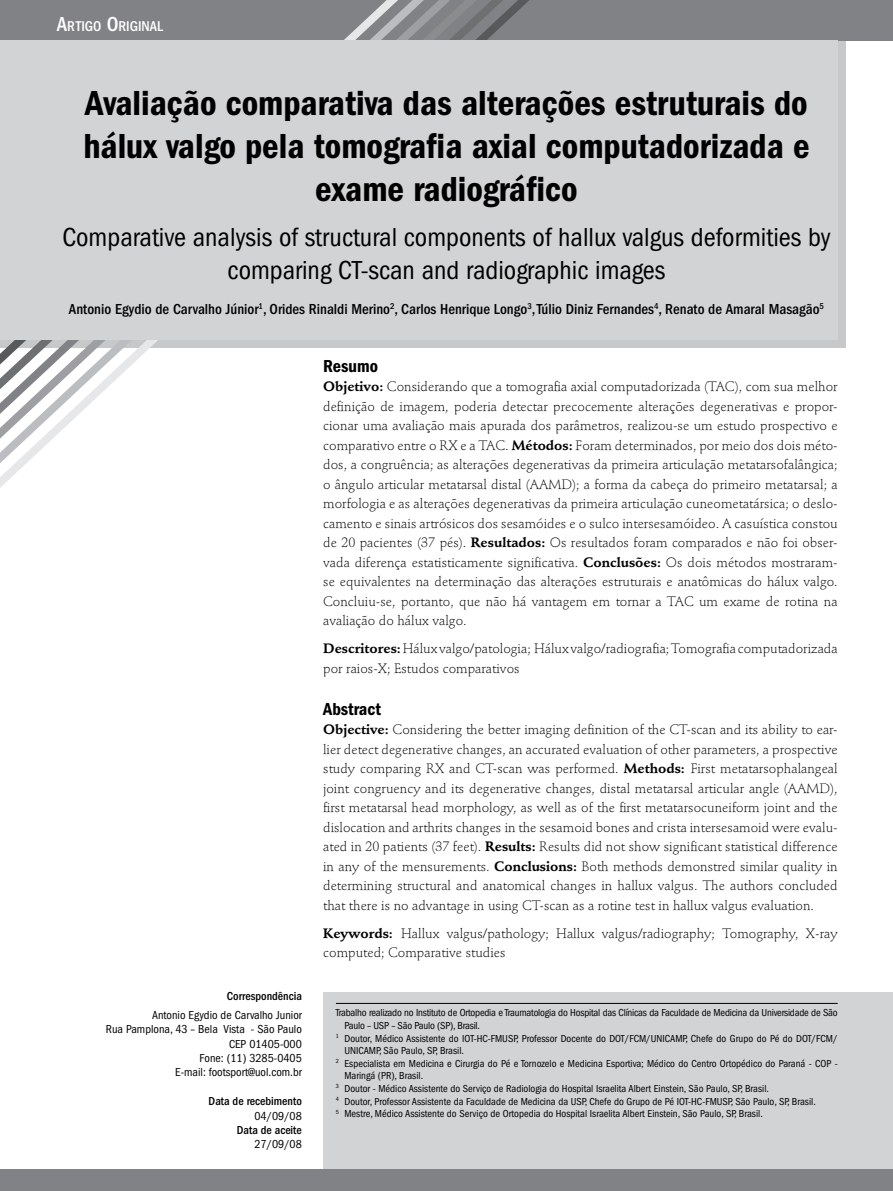
<style>
.page{position:relative;width:893px;height:1191px;background:#fff}
.page>*{position:absolute;margin:0;border:0;box-sizing:border-box;transform-origin:0 0}
.t1{font:36px/43.2px "ITC Franklin Gothic Std Dm Cd";color:#000;text-align:center}
.t2{font:condensed 27px/32.4px "ITC Franklin Gothic Std";color:#000;text-align:center}
.t3{font:18px "ITC Franklin Gothic Std Dm Cd";color:#000}
.t4{font:500 condensed 15px "ITC Franklin Gothic Std";color:#000}
.t5{font:500 condensed 14.7px "ITC Franklin Gothic Std";color:#fff}
.t6{font:300 13.5px/19.5px "Stempel Schneidler Std";color:#000;text-align:justify}
.t7{font:condensed 12px/14.4px "ITC Franklin Gothic Std";color:#000;text-align:right}
.t8{font:500 condensed 12px "ITC Franklin Gothic Std";color:#000}
.t9{font:condensed 10.5px "ITC Franklin Gothic Std";color:#000}
.t10{font:condensed 10.5px "ITC Franklin Gothic Std";letter-spacing:-.02em;color:#000}
.s1{font-size:21px}
.s2{font-weight:700}
</style>
<div class="page">
<div style="left:0;top:37px;width:845px;height:310px;background:#c6c8ca"></div>
<svg style="left:0;top:340px;width:289px;height:148px"></svg>
<div style="left:0;top:0;width:893px;height:40px;background:#808285"></div>
<svg style="left:477px;top:0;width:52px;height:40px"></svg>
<svg style="left:344px;top:0;width:133px;height:40px"></svg>
<div style="left:323px;top:992px;width:570px;height:199px;background:#d1d3d4"></div>
<hr style="left:336px;top:1003px;width:502px;height:1px;background:#000">
<div style="left:0;top:40px;width:838px;height:300px;background:#d1d3d4"></div>
<div style="left:0;top:1169px;width:893px;height:22px;background:#808285"></div>
<p class="t5" style="left:57px;top:18px;width:108px"><span class="s1">A</span>RTIGO <span class="s1">O</span>RIGINAL</p>
<h1 class="t1" style="left:83px;top:81px;width:728px">Avaliação comparativa das alterações estruturais do hálux valgo pela tomografia axial computadorizada e exame radiográfico</h1>
<h2 class="t2" style="left:62px;top:221px;width:770px">Comparative analysis of structural components of hallux valgus deformities by comparing CT-scan and radiographic images</h2>
<p class="t4" style="left:69px;top:300px;width:757px">Antonio Egydio de Carvalho Júnior<sup>1</sup>, Orides Rinaldi Merino<sup>2</sup>, Carlos Henrique Longo<sup>3</sup>,Túlio Diniz Fernandes<sup>4</sup>, Renato de Amaral Masagão<sup>5</sup></p>
<p class="t8" style="left:227px;top:989px;width:77px">Correspondência</p>
<p class="t7" style="left:106px;top:1007px;width:197px">Antonio Egydio de Carvalho Junior<br>Rua Pamplona, 43 – Bela Vista - São Paulo<br>CEP 01405-000<br>Fone: (11) 3285-0405<br>E-mail: footsport@uol.com.br</p>
<p class="t8" style="left:209px;top:1094px;width:95px">Data de recebimento</p>
<p class="t7" style="left:254px;top:1108px;width:49px">04/09/08</p>
<p class="t8" style="left:237px;top:1123px;width:67px">Data de aceite</p>
<p class="t7" style="left:254px;top:1137px;width:49px">27/09/08</p>
<h3 class="t3" style="left:323px;top:355px;width:56px">Resumo</h3>
<p class="t6" style="left:323px;top:377px;width:516px"><span class="s2">Objetivo:</span> Considerando que a tomografia axial computadorizada (TAC), com sua melhor definição de imagem, poderia detectar precocemente alterações degenerativas e propor&shy;cionar uma avaliação mais apurada dos parâmetros, realizou-se um estudo prospectivo e comparativo entre o RX e a TAC. <span class="s2">Métodos:</span> Foram determinados, por meio dos dois méto&shy;dos, a congruência; as alterações degenerativas da primeira articulação metatarsofalângica; o ângulo articular metatarsal distal (AAMD); a forma da cabeça do primeiro metatarsal; a morfologia e as alterações degenerativas da primeira articulação cuneometatársica; o deslo&shy;camento e sinais artrósicos dos sesamóides e o sulco intersesamóideo. A casuística constou de 20 pacientes (37 pés). <span class="s2">Resultados:</span> Os resultados foram comparados e não foi obser&shy;vada diferença estatisticamente significativa. <span class="s2">Conclusões:</span> Os dois métodos mostraram&shy;se equivalentes na determinação das alterações estruturais e anatômicas do hálux valgo.<br>Concluiu-se, portanto, que não há vantagem em tornar a TAC um exame de rotina na avaliação do hálux valgo.</p>
<p class="t6" style="left:323px;top:639px;width:516px"><span class="s2">Descritores:</span> Hálux valgo/patologia; Hálux valgo/radiografia; Tomografia computadorizada por raios-X; Estudos comparativos</p>
<h3 class="t3" style="left:323px;top:698px;width:59px">Abstract</h3>
<p class="t6" style="left:323px;top:720px;width:516px"><span class="s2">Objective:</span> Considering the better imaging definition of the CT-scan and its ability to ear&shy;lier detect degenerative changes, an accurated evaluation of other parameters, a prospective study comparing RX and CT-scan was performed. <span class="s2">Methods:</span> First metatarsophalangeal joint congruency and its degenerative changes, distal metatarsal articular angle (AAMD), first metatarsal head morphology, as well as of the first metatarsocuneiform joint and the dislocation and arthrits changes in the sesamoid bones and crista intersesamoid were evalu&shy;ated in 20 patients (37 feet). <span class="s2">Results:</span> Results did not show significant statistical difference in any of the mensurements. <span class="s2">Conclusions:</span> Both methods demonstred similar quality in determining structural and anatomical changes in hallux valgus. The authors concluded that there is no advantage in using CT-scan as a rotine test in hallux valgus evaluation.</p>
<p class="t6" style="left:323px;top:923px;width:516px"><span class="s2">Keywords:</span> Hallux valgus/pathology; Hallux valgus/radiography; Tomography, X-ray computed; Comparative studies</p>
<p class="t10" style="left:336px;top:1007px;width:503px">Trabalho realizado no Instituto de Ortopedia e Traumatologia do Hospital das Clínicas da Faculdade de Medicina da Universidade de São</p>
<p class="t10" style="left:344px;top:1019px;width:137px">Paulo – USP – São Paulo (SP), Brasil.</p>
<p class="t9" style="left:336px;top:1032px;width:503px"><sup>1</sup> Doutor, Médico Assistente do IOT-HC-FMUSP, Professor Docente do DOT/FCM/UNICAMP, Chefe do Grupo do Pé do DOT/FCM/</p>
<p class="t9" style="left:344px;top:1044px;width:121px">UNICAMP, São Paulo, SP, Brasil.</p>
<p class="t9" style="left:336px;top:1057px;width:503px"><sup>2</sup> Especialista em Medicina e Cirurgia do Pé e Tornozelo e Medicina Esportiva; Médico do Centro Ortopédico do Paraná - COP -</p>
<p class="t9" style="left:344px;top:1070px;width:80px">Maringá (PR), Brasil.</p>
<p class="t9" style="left:336px;top:1082px;width:435px"><sup>3</sup> Doutor - Médico Assistente do Serviço de Radiologia do Hospital Israelita Albert Einstein, São Paulo, SP, Brasil.</p>
<p class="t9" style="left:336px;top:1095px;width:481px"><sup>4</sup> Doutor, Professor Assistente da Faculdade de Medicina da USP, Chefe do Grupo de Pé IOT-HC-FMUSP, São Paulo, SP, Brasil.</p>
<p class="t9" style="left:336px;top:1107px;width:428px"><sup>5</sup> Mestre, Médico Assistente do Serviço de Ortopedia do Hospital Israelita Albert Einstein, São Paulo, SP, Brasil.</p>
</div>
